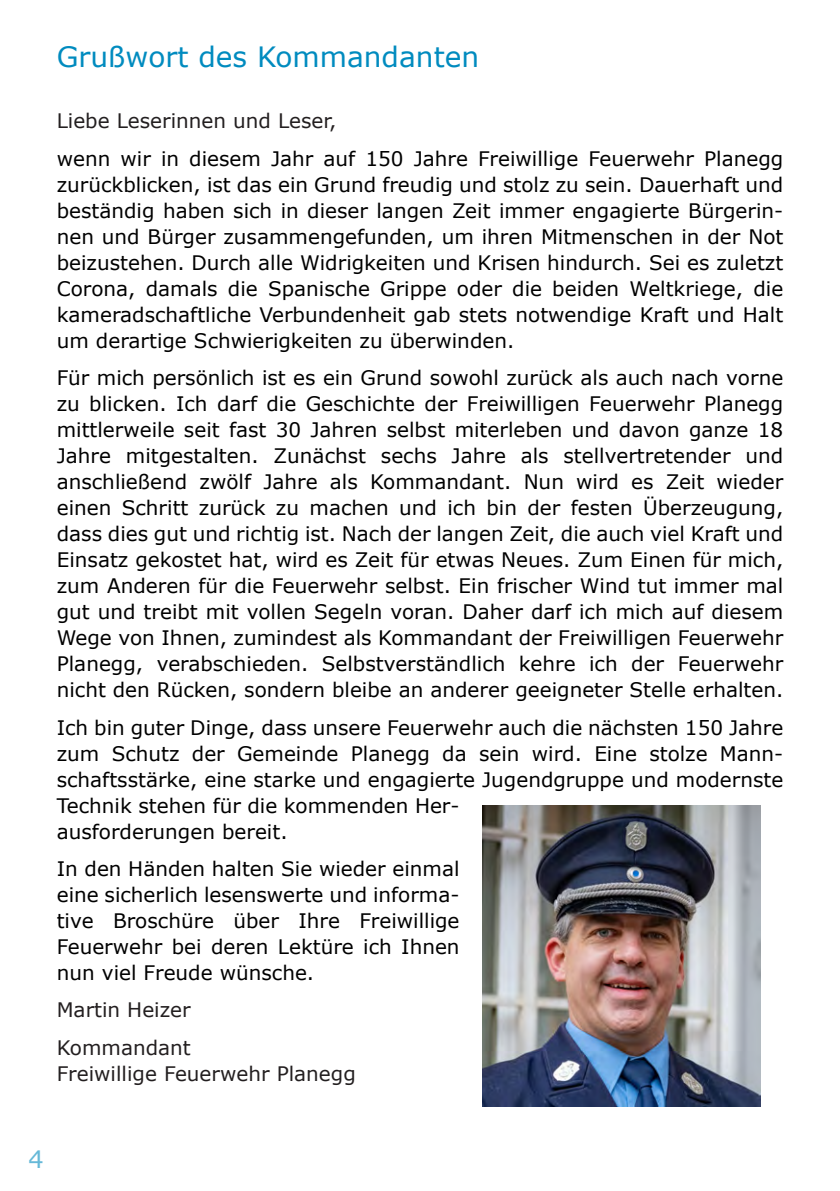
<style>
.page{position:relative;width:840px;height:1191px;background:#fff}
.page>*{position:absolute;margin:0;border:0;box-sizing:border-box;transform-origin:0 0}
.t1{font:28px "Verdana";color:#008bbf}
.t2{font:24px "Verdana";color:#66b9d8}
.t3{font:20px/26px "Verdana";color:#000;text-align:justify}
.t4{font:20px/37.4px "Verdana";color:#231f20}
</style>
<div class="page">
<img style="left:482px;top:805px;width:278px;height:301px">
<h1 class="t1" style="left:57px;top:45px;width:423px">Grußwort des Kommandanten</h1>
<p class="t4" style="left:57px;top:104px;width:281px">Liebe Leserinnen und Leser,</p>
<p class="t3" style="left:57px;top:147px;width:727px">wenn wir in diesem Jahr auf 150 Jahre Freiwillige Feuerwehr Planegg zurückblicken, ist das ein Grund freudig und stolz zu sein. Dauerhaft und beständig haben sich in dieser langen Zeit immer engagierte Bürgerin&shy;nen und Bürger zusammengefunden, um ihren Mitmenschen in der Not beizustehen. Durch alle Widrigkeiten und Krisen hindurch. Sei es zuletzt Corona, damals die Spanische Grippe oder die beiden Weltkriege, die kameradschaftliche Verbundenheit gab stets notwendige Kraft und Halt um derartige Schwierigkeiten zu überwinden.</p>
<p class="t3" style="left:57px;top:366px;width:727px">Für mich persönlich ist es ein Grund sowohl zurück als auch nach vorne zu blicken. Ich darf die Geschichte der Freiwilligen Feuerwehr Planegg mittlerweile seit fast 30 Jahren selbst miterleben und davon ganze 18<br>Jahre mitgestalten. Zunächst sechs Jahre als stellvertretender und anschließend zwölf Jahre als Kommandant. Nun wird es Zeit wieder einen Schritt zurück zu machen und ich bin der festen Überzeugung, dass dies gut und richtig ist. Nach der langen Zeit, die auch viel Kraft und Einsatz gekostet hat, wird es Zeit für etwas Neues. Zum Einen für mich, zum Anderen für die Feuerwehr selbst. Ein frischer Wind tut immer mal gut und treibt mit vollen Segeln voran. Daher darf ich mich auf diesem Wege von Ihnen, zumindest als Kommandant der Freiwilligen Feuerwehr Planegg, verabschieden. Selbstverständlich kehre ich der Feuerwehr nicht den Rücken, sondern bleibe an anderer geeigneter Stelle erhalten.</p>
<p class="t3" style="left:57px;top:716px;width:727px;text-align:left">Ich bin guter Dinge, dass unsere Feuerwehr auch die nächsten 150 Jahre zum Schutz der Gemeinde Planegg da sein wird. Eine stolze Mann&shy;schaftsstärke, eine starke und engagierte Jugendgruppe und modernste Technik stehen für die kommenden Her-<br>ausforderungen bereit.</p>
<p class="t3" style="left:57px;top:857px;width:404px">In den Händen halten Sie wieder einmal eine sicherlich lesenswerte und informa&shy;tive Broschüre über Ihre Freiwillige Feuerwehr bei deren Lektüre ich Ihnen nun viel Freude wünsche.</p>
<p class="t4" style="left:57px;top:993px;width:135px">Martin Heizer<br>Kommandant</p>
<p class="t4" style="left:57px;top:1056px;width:300px">Freiwillige Feuerwehr Planegg</p>
<p class="t2" style="left:28px;top:1149px;width:17px">4</p>
</div>
